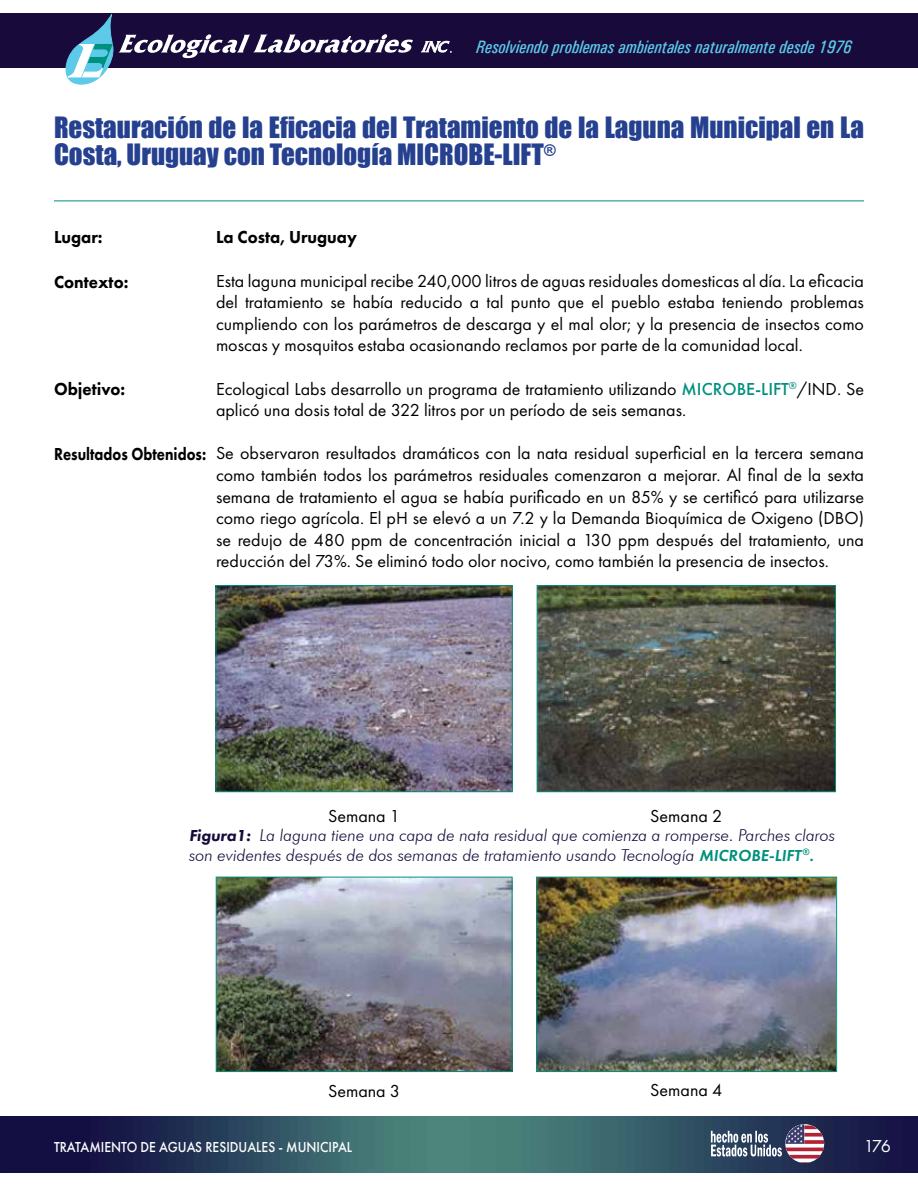
<style>
.page{position:relative;width:918px;height:1188px;background:#fff}
.page>*{position:absolute;margin:0;border:0;box-sizing:border-box;transform-origin:0 0}
.t1{font:27px/27px "Impact";color:#25408f}
.t2{font:18px/21.6px "Futura PT";color:#000;text-align:justify}
.t3{font:italic 500 condensed 18px "Univers";color:#5ccae8}
.t4{font:800 18px "Futura PT";color:#000;scale:.94 1}
.t5{font:800 18px "Futura PT";color:#000;scale:.83 1}
.t6{font:18px "Futura PT";color:#fff}
.t7{font:italic 300 16.5px/19.5px "Futura BT";color:#180b3b}
.t8{font:500 15px "Futura PT";color:#fff;scale:.9 1}
.s1{font-weight:500;color:#00907e}
.s2{font-family:"Futura PT";font-weight:800}
.s3{font-family:"Futura PT";font-weight:600;color:#00907e}
</style>
<div class="page">
<div style="left:0;top:14px;width:918px;height:54px;background:#180b3b"></div>
<svg style="left:65px;top:14px;width:348px;height:71px"></svg>
<svg style="left:422px;top:41px;width:30px;height:12px"></svg>
<img style="left:0;top:1117px;width:918px;height:56px">
<svg style="left:711px;top:1124px;width:113px;height:39px;background:#6f6d83"></svg>
<img style="left:539px;top:587px;width:295px;height:203px">
<div style="left:537px;top:585px;width:299px;height:207px;border:1px solid #00907e"></div>
<img style="left:218px;top:587px;width:293px;height:203px">
<div style="left:216px;top:585px;width:297px;height:207px;border:1px solid #00907e"></div>
<hr style="left:54px;top:201px;width:810px;height:1px;background:#00907e">
<img style="left:538px;top:879px;width:297px;height:191px">
<div style="left:536px;top:877px;width:301px;height:195px;border:1px solid #00907e"></div>
<img style="left:218px;top:879px;width:292px;height:191px">
<div style="left:216px;top:877px;width:296px;height:195px;border:1px solid #00907e"></div>
<p class="t3" style="left:476px;top:36px;width:377px">Resolviendo problemas ambientales naturalmente desde 1976</p>
<h1 class="t1" style="left:54px;top:113px;width:811px">Restauración de la Eficacia del Tratamiento de la Laguna Municipal en La<br>Costa, Uruguay con Tecnología MICROBE-LIFT<sup>®</sup></h1>
<p class="t4" style="left:54px;top:226px;width:53px">Lugar:</p>
<p class="t4" style="left:54px;top:271px;width:81px">Contexto:</p>
<p class="t4" style="left:54px;top:378px;width:77px">Objetivo:</p>
<p class="t5" style="left:54px;top:443px;width:185px">Resultados Obtenidos:</p>
<p class="t4" style="left:216px;top:226px;width:151px">La Costa, Uruguay</p>
<p class="t2" style="left:216px;top:270px;width:650px">Esta laguna municipal recibe 240,000 litros de aguas residuales domesticas al día. La eficacia del tratamiento se había reducido a tal punto que el pueblo estaba teniendo problemas cumpliendo con los parámetros de descarga y el mal olor; y la presencia de insectos como moscas y mosquitos estaba ocasionando reclamos por parte de la comunidad local.</p>
<p class="t2" style="left:216px;top:378px;width:650px">Ecological Labs desarrollo un programa de tratamiento utilizando <span class="s1">MICROBE-LIFT</span><sup>®</sup>/IND. Se aplicó una dosis total de 322 litros por un período de seis semanas.</p>
<p class="t2" style="left:216px;top:443px;width:650px">Se observaron resultados dramáticos con la nata residual superficial en la tercera semana como también todos los parámetros residuales comenzaron a mejorar. Al final de la sexta semana de tratamiento el agua se había purificado en un 85% y se certificó para utilizarse como riego agrícola. El pH se elevó a un 7.2 y la Demanda Bioquímica de Oxigeno (DBO) se redujo de 480 ppm de concentración inicial a 130 ppm después del tratamiento, una reducción del 73%. Se eliminó todo olor nocivo, como también la presencia de insectos.</p>
<p class="t2" style="left:328px;top:805px;width:74px">Semana 1</p>
<p class="t2" style="left:650px;top:805px;width:74px">Semana 2</p>
<p class="t7" style="left:189px;top:825px;width:648px"><span class="s2">Figura1:</span> La laguna tiene una capa de nata residual que comienza a romperse. Parches claros son evidentes después de dos semanas de tratamiento usando Tecnología <span class="s3">MICROBE-LIFT</span><sup>®</sup><span class="s3">.</span></p>
<p class="t2" style="left:328px;top:1080px;width:74px">Semana 3</p>
<p class="t2" style="left:650px;top:1079px;width:74px">Semana 4</p>
<p class="t8" style="left:54px;top:1138px;width:333px">TRATAMIENTO DE AGUAS RESIDUALES - MUNICIPAL</p>
<p class="t6" style="left:864px;top:1135px;width:29px">176</p>
</div>
